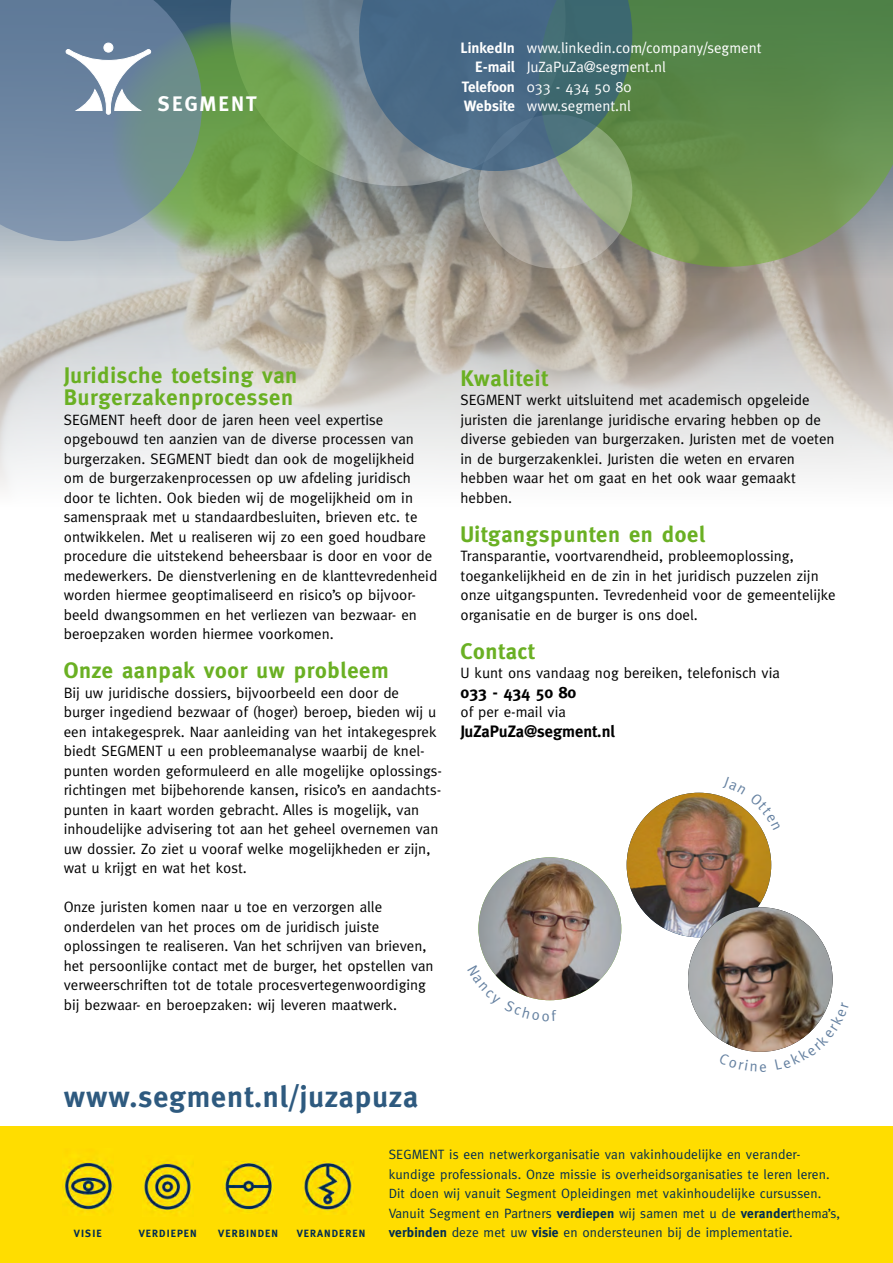
<style>
.page{position:relative;width:893px;height:1263px;background:#fff}
.page>*{position:absolute;margin:0;border:0;box-sizing:border-box;transform-origin:0 0}
.t1{font:700 30px "Meta";letter-spacing:.03em;color:#2e5a7f}
.t2{font:700 22.5px/22.5px "Meta";letter-spacing:.03em;color:#6ab023}
.t3{font:700 21px "Meta";letter-spacing:.1em;color:#fff}
.t4{font:700 16.5px "Meta";color:#000}
.t5{font:15px/19.5px "Meta";color:#000}
.t6{font:15px "Meta";color:#fff}
.t7{font:13.5px/19.5px "Meta";letter-spacing:.01em;color:#002c52}
.t8{font:700 10.5px "Meta";letter-spacing:.1em;color:#002c52}
.s1{font-weight:700}
</style>
<div class="page">
<img style="left:0;top:278px;width:893px;height:49px">
<div style="left:0;top:1127px;width:893px;height:136px;background:#fd0"></div>
<img style="left:303px;top:1161px;width:51px;height:50px">
<img style="left:143px;top:1162px;width:49px;height:51px">
<img style="left:223px;top:1161px;width:51px;height:52px">
<img style="left:63px;top:1160px;width:50px;height:53px">
<svg style="left:0;top:0;width:893px;height:278px;background:#a3a39e"></svg>
<svg style="left:230px;top:0;width:251px;height:186px;background:#7a8b98"></svg>
<svg style="left:112px;top:22px;width:237px;height:236px;background:#749f5a"></svg>
<svg style="left:574px;top:0;width:319px;height:267px;background:#668d52"></svg>
<svg style="left:478px;top:114px;width:154px;height:155px;background:#a2a89b"></svg>
<svg style="left:0;top:0;width:202px;height:241px;background:#6f8a98"></svg>
<div style="left:104px;top:43px;width:9px;height:9px;background:#fff;border-radius:50%"></div>
<div style="left:103px;top:43px;width:10px;height:10px;border:1px solid #fff;border-radius:50%"></div>
<svg style="left:65px;top:49px;width:87px;height:82px"></svg>
<svg style="left:359px;top:0;width:273px;height:171px;background:#507180"></svg>
<svg style="left:0;top:327px;width:893px;height:163px"></svg>
<img style="left:627px;top:793px;width:144px;height:144px;border-radius:72px">
<img style="left:478px;top:857px;width:143px;height:143px;border-radius:71px">
<img style="left:688px;top:907px;width:145px;height:145px;border-radius:72px">
<svg style="left:722px;top:796px;width:40px;height:34px"></svg>
<svg style="left:775px;top:1002px;width:54px;height:49px"></svg>
<svg style="left:488px;top:965px;width:69px;height:36px"></svg>
<h3 class="t3" style="left:158px;top:91px;width:100px">SEGMENT</h3>
<p class="t6" style="left:460px;top:39px;width:303px"><span class="s1">LinkedIn</span> www.linkedin.com/company/segment</p>
<p class="t6" style="left:475px;top:58px;width:192px"><span class="s1">E-mail</span> JuZaPuZa@segment.nl</p>
<p class="t6" style="left:462px;top:78px;width:171px"><span class="s1">Telefoon</span> 033 - 434 50 80</p>
<p class="t6" style="left:464px;top:97px;width:169px"><span class="s1">Website</span> www.segment.nl</p>
<h2 class="t2" style="left:64px;top:363px;width:235px">Juridische toetsing van<br>Burgerzakenprocessen</h2>
<p class="t5" style="left:64px;top:409px;width:375px">SEGMENT heeft door de jaren heen veel expertise opgebouwd ten aanzien van de diverse processen van burgerzaken. SEGMENT biedt dan ook de mogelijkheid om de burgerzakenprocessen op uw afdeling juridisch door te lichten. Ook bieden wij de mogelijkheid om in samenspraak met u standaardbesluiten, brieven etc. te ontwikkelen. Met u realiseren wij zo een goed houdbare procedure die uitstekend beheersbaar is door en voor de medewerkers. De dienstverlening en de klanttevredenheid worden hiermee geoptimaliseerd en risico’s op bijvoor&shy;beeld dwangsommen en het verliezen van bezwaar- en beroepzaken worden hiermee voorkomen.</p>
<h2 class="t2" style="left:64px;top:659px;width:327px">Onze aanpak voor uw probleem</h2>
<p class="t5" style="left:64px;top:682px;width:380px">Bij uw juridische dossiers, bijvoorbeeld een door de burger ingediend bezwaar of (hoger) beroep, bieden wij u een intakegesprek. Naar aanleiding van het intakegesprek biedt SEGMENT u een probleemanalyse waarbij de knel&shy;punten worden geformuleerd en alle mogelijke oplossings&shy;richtingen met bijbehorende kansen, risico’s en aandachts&shy;punten in kaart worden gebracht. Alles is mogelijk, van inhoudelijke advisering tot aan het geheel overnemen van uw dossier. Zo ziet u vooraf welke mogelijkheden er zijn, wat u krijgt en wat het kost.</p>
<p class="t5" style="left:64px;top:897px;width:371px">Onze juristen komen naar u toe en verzorgen alle onderdelen van het proces om de juridisch juiste oplossingen te realiseren. Van het schrijven van brieven, het persoonlijke contact met de burger, het opstellen van verweerschriften tot de totale procesvertegenwoordiging bij bezwaar- en beroepzaken: wij leveren maatwerk.</p>
<h2 class="t2" style="left:460px;top:366px;width:89px">Kwaliteit</h2>
<p class="t5" style="left:460px;top:390px;width:376px">SEGMENT werkt uitsluitend met academisch opgeleide juristen die jarenlange juridische ervaring hebben op de diverse gebieden van burgerzaken. Juristen met de voeten in de burgerzakenklei. Juristen die weten en ervaren hebben waar het om gaat en het ook waar gemaakt hebben.</p>
<h2 class="t2" style="left:460px;top:522px;width:246px">Uitgangspunten en doel</h2>
<p class="t5" style="left:460px;top:546px;width:377px">Transparantie, voortvarendheid, probleemoplossing, toegankelijkheid en de zin in het juridisch puzzelen zijn onze uitgangspunten. Tevredenheid voor de gemeentelijke organisatie en de burger is ons doel.</p>
<h2 class="t2" style="left:460px;top:639px;width:76px">Contact</h2>
<p class="t5" style="left:460px;top:663px;width:321px">U kunt ons vandaag nog bereiken, telefonisch via</p>
<p class="t4" style="left:460px;top:682px;width:117px">033 - 434 50 80</p>
<p class="t5" style="left:460px;top:702px;width:107px">of per e-mail via</p>
<p class="t4" style="left:460px;top:721px;width:156px">JuZaPuZa@segment.nl</p>
<h1 class="t1" style="left:64px;top:1079px;width:356px">www.segment.nl/juzapuza</h1>
<p class="t8" style="left:74px;top:1227px;width:29px">VISIE</p>
<p class="t8" style="left:139px;top:1227px;width:60px">VERDIEPEN</p>
<p class="t8" style="left:218px;top:1227px;width:61px">VERBINDEN</p>
<p class="t8" style="left:297px;top:1227px;width:70px">VERANDEREN</p>
<p class="t7" style="left:389px;top:1145px;width:453px">SEGMENT is een netwerkorganisatie van vakinhoudelijke en verander&shy;kundige professionals. Onze missie is overheidsorganisaties te leren leren.<br>Dit doen wij vanuit Segment Opleidingen met vakinhoudelijke cursussen.<br>Vanuit Segment en Partners <span class="s1">verdiepen</span> wij samen met u de <span class="s1">verander</span>thema’s, <span class="s1">verbinden</span> deze met uw <span class="s1">visie</span> en ondersteunen bij de implementatie.</p>
</div>
